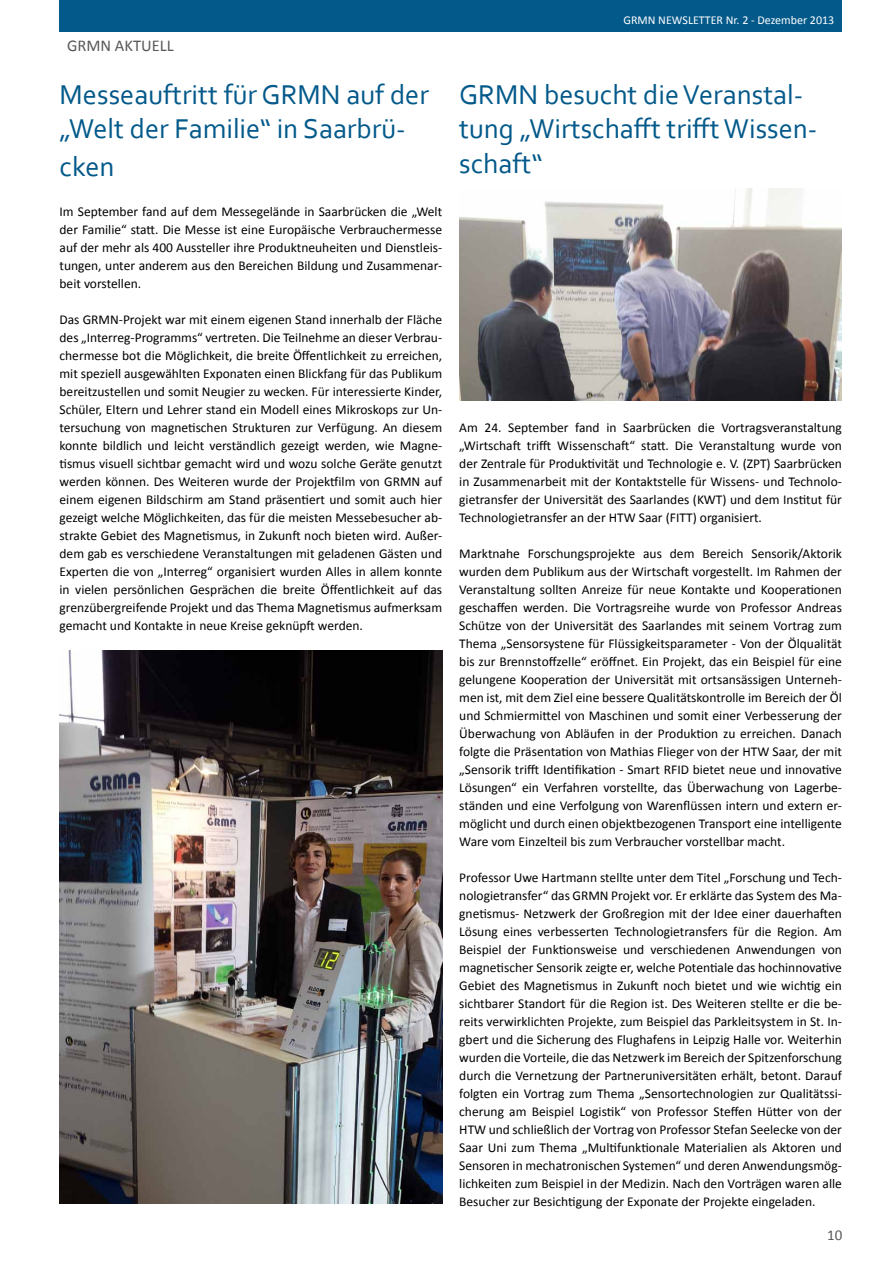
<style>
.page{position:relative;width:893px;height:1263px;background:#fff}
.page>*{position:absolute;margin:0;border:0;box-sizing:border-box;transform-origin:0 0}
.t1{font:28.5px/34.2px "Corbel";color:#03598a}
.t2{font:16.5px "Calibri";color:#58585a}
.t3{font:15px "Calibri";color:#58585a}
.t4{font:13.5px/18px "Calibri";color:#000;text-align:justify}
.t5{font:12px "Calibri";color:#fff}
</style>
<div class="page">
<div style="left:60px;top:0;width:782px;height:32px;background:#03598a"></div>
<img style="left:459px;top:189px;width:383px;height:211px">
<img style="left:60px;top:650px;width:382px;height:553px">
<p class="t2" style="left:67px;top:36px;width:108px">GRMN AKTUELL</p>
<h1 class="t1" style="left:60px;top:77px;width:371px">Messeauftritt für GRMN auf der „Welt der Familie“ in Saarbrü-</h1>
<h1 class="t1" style="left:60px;top:149px;width:57px">cken</h1>
<p class="t4" style="left:60px;top:203px;width:384px">Im September fand auf dem Messegelände in Saarbrücken die „Welt der Familie“ statt. Die Messe ist eine Europäische Verbrauchermesse auf der mehr als 400 Aussteller ihre Produktneuheiten und Dienstleis&shy;tungen, unter anderem aus den Bereichen Bildung und Zusammenar&shy;beit vorstellen.</p>
<p class="t4" style="left:60px;top:311px;width:384px">Das GRMN-Projekt war mit einem eigenen Stand innerhalb der Fläche des „Interreg-Programms“ vertreten. Die Teilnehme an dieser Verbrau&shy;chermesse bot die Möglichkeit, die breite Öffentlichkeit zu erreichen, mit speziell ausgewählten Exponaten einen Blickfang für das Publikum bereitzustellen und somit Neugier zu wecken. Für interessierte Kinder, Schüler, Eltern und Lehrer stand ein Modell eines Mikroskops zur Un&shy;tersuchung von magnetischen Strukturen zur Verfügung. An diesem konnte bildlich und leicht verständlich gezeigt werden, wie Magne&shy;tismus visuell sichtbar gemacht wird und wozu solche Geräte genutzt werden können. Des Weiteren wurde der Projektfilm von GRMN auf einem eigenen Bildschirm am Stand präsentiert und somit auch hier gezeigt welche Möglichkeiten, das für die meisten Messebesucher ab&shy;strakte Gebiet des Magnetismus, in Zukunft noch bieten wird. Außer&shy;dem gab es verschiedene Veranstaltungen mit geladenen Gästen und Experten die von „Interreg“ organisiert wurden Alles in allem konnte in vielen persönlichen Gesprächen die breite Öffentlichkeit auf das grenzübergreifende Projekt und das Thema Magnetismus aufmerksam gemacht und Kontakte in neue Kreise geknüpft werden.</p>
<p class="t5" style="left:623px;top:13px;width:212px">GRMN NEWSLETTER Nr. 2 - Dezember 2013</p>
<h1 class="t1" style="left:459px;top:77px;width:360px">GRMN besucht die Veranstal&shy;tung „Wirtschafft trifft Wissen&shy;schaft“</h1>
<p class="t4" style="left:459px;top:419px;width:384px">Am 24. September fand in Saarbrücken die Vortragsveranstaltung „Wirtschaft trifft Wissenschaft“ statt. Die Veranstaltung wurde von der Zentrale für Produktivität und Technologie e. V. (ZPT) Saarbrücken in Zusammenarbeit mit der Kontaktstelle für Wissens- und Technolo&shy;gietransfer der Universität des Saarlandes (KWT) und dem Institut für Technologietransfer an der HTW Saar (FITT) organisiert.</p>
<p class="t4" style="left:459px;top:545px;width:384px">Marktnahe Forschungsprojekte aus dem Bereich Sensorik/Aktorik wurden dem Publikum aus der Wirtschaft vorgestellt. Im Rahmen der Veranstaltung sollten Anreize für neue Kontakte und Kooperationen geschaffen werden. Die Vortragsreihe wurde von Professor Andreas Schütze von der Universität des Saarlandes mit seinem Vortrag zum Thema „Sensorsystene für Flüssigkeitsparameter - Von der Ölqualität bis zur Brennstoffzelle“ eröffnet. Ein Projekt, das ein Beispiel für eine gelungene Kooperation der Universität mit ortsansässigen Unterneh&shy;men ist, mit dem Ziel eine bessere Qualitätskontrolle im Bereich der Öl und Schmiermittel von Maschinen und somit einer Verbesserung der Überwachung von Abläufen in der Produktion zu erreichen. Danach folgte die Präsentation von Mathias Flieger von der HTW Saar, der mit „Sensorik trifft Identifikation - Smart RFID bietet neue und innovative Lösungen“ ein Verfahren vorstellte, das Überwachung von Lagerbe&shy;ständen und eine Verfolgung von Warenflüssen intern und extern er&shy;möglicht und durch einen objektbezogenen Transport eine intelligente Ware vom Einzelteil bis zum Verbraucher vorstellbar macht.</p>
<p class="t4" style="left:459px;top:868px;width:384px">Professor Uwe Hartmann stellte unter dem Titel „Forschung und Tech&shy;nologietransfer“ das GRMN Projekt vor. Er erklärte das System des Ma&shy;gnetismus- Netzwerk der Großregion mit der Idee einer dauerhaften Lösung eines verbesserten Technologietransfers für die Region. Am Beispiel der Funktionsweise und verschiedenen Anwendungen von magnetischer Sensorik zeigte er, welche Potentiale das hochinnovative Gebiet des Magnetismus in Zukunft noch bietet und wie wichtig ein sichtbarer Standort für die Region ist. Des Weiteren stellte er die be&shy;reits verwirklichten Projekte, zum Beispiel das Parkleitsystem in St. In&shy;gbert und die Sicherung des Flughafens in Leipzig Halle vor. Weiterhin wurden die Vorteile, die das Netzwerk im Bereich der Spitzenforschung durch die Vernetzung der Partneruniversitäten erhält, betont. Darauf folgten ein Vortrag zum Thema „Sensortechnologien zur Qualitätssi&shy;cherung am Beispiel Logistik“ von Professor Steffen Hütter von der HTW und schließlich der Vortrag von Professor Stefan Seelecke von der Saar Uni zum Thema „Multifunktionale Materialien als Aktoren und Sensoren in mechatronischen Systemen“ und deren Anwendungsmög&shy;lichkeiten zum Beispiel in der Medizin. Nach den Vorträgen waren alle Besucher zur Besichtigung der Exponate der Projekte eingeladen.</p>
<p class="t3" style="left:827px;top:1225px;width:17px">10</p>
</div>
